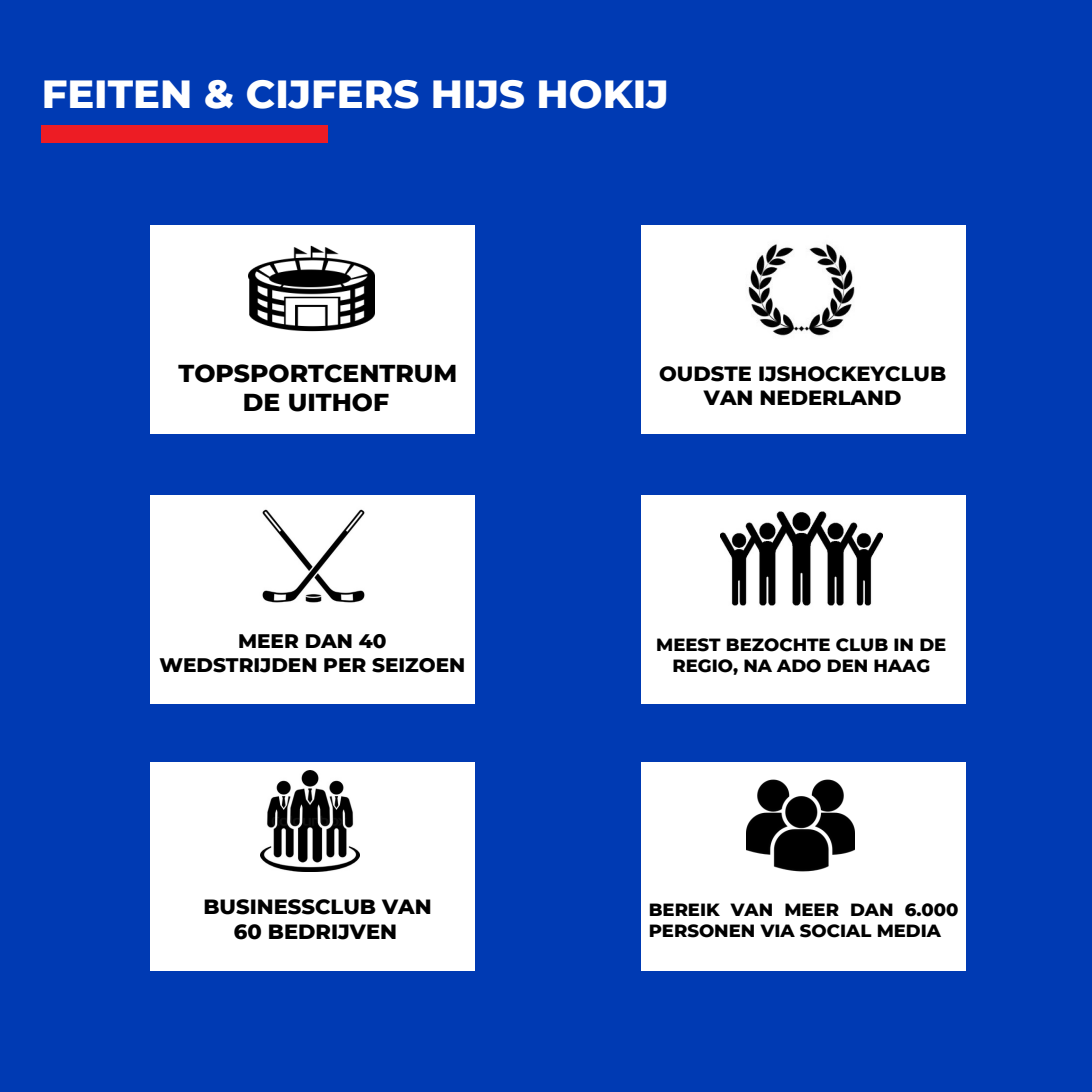
<style>
.page{position:relative;width:1092px;height:1092px;background:#fff}
.page>*{position:absolute;margin:0;border:0;box-sizing:border-box;transform-origin:0 0}
.t1{font:800 40px "Montserrat";color:#fff}
.t2{font:800 25px/29.2px "Montserrat";color:#000;text-align:center}
.t3{font:800 21px/24.7px "Montserrat";color:#000;text-align:center}
.t4{font:800 20px/24px "Montserrat";color:#000;text-align:center}
.t5{font:800 18px/21px "Montserrat";color:#000}
</style>
<div class="page">
<div style="left:0;top:0;width:1091px;height:1091px;background:#003ab3"></div>
<div style="left:42px;top:126px;width:285px;height:16px;background:#ed1c24"></div>
<div style="left:151px;top:226px;width:324px;height:208px;background:#fff"></div>
<div style="left:641px;top:226px;width:323px;height:208px;background:#fff"></div>
<div style="left:151px;top:496px;width:324px;height:208px;background:#fff"></div>
<div style="left:641px;top:496px;width:323px;height:208px;background:#fff"></div>
<div style="left:151px;top:761px;width:324px;height:208px;background:#fff"></div>
<div style="left:641px;top:761px;width:323px;height:208px;background:#fff"></div>
<img style="left:249px;top:245px;width:125px;height:87px">
<img style="left:748px;top:243px;width:107px;height:93px">
<img style="left:262px;top:509px;width:103px;height:94px">
<img style="left:261px;top:770px;width:98px;height:101px">
<img style="left:720px;top:511px;width:162px;height:95px">
<img style="left:746px;top:779px;width:107px;height:93px">
<p class="t1" style="left:42px;top:69px;width:628px">FEITEN &amp; CIJFERS HIJS HOKIJ</p>
<p class="t2" style="left:178px;top:358px;width:280px">TOPSPORTCENTRUM<br>DE UITHOF</p>
<p class="t3" style="left:659px;top:360px;width:288px">OUDSTE IJSHOCKEYCLUB<br>VAN NEDERLAND</p>
<p class="t4" style="left:159px;top:629px;width:307px">MEER DAN 40<br>WEDSTRIJDEN PER SEIZOEN</p>
<p class="t3" style="left:203px;top:894px;width:230px">BUSINESSCLUB VAN<br>60 BEDRIJVEN</p>
<p class="t5" style="left:656px;top:634px;width:291px;text-align:center">MEEST BEZOCHTE CLUB IN DE<br>REGIO, NA ADO DEN HAAG</p>
<p class="t5" style="left:648px;top:899px;width:311px">BEREIK VAN MEER DAN 6.000<br>PERSONEN VIA SOCIAL MEDIA</p>
</div>
